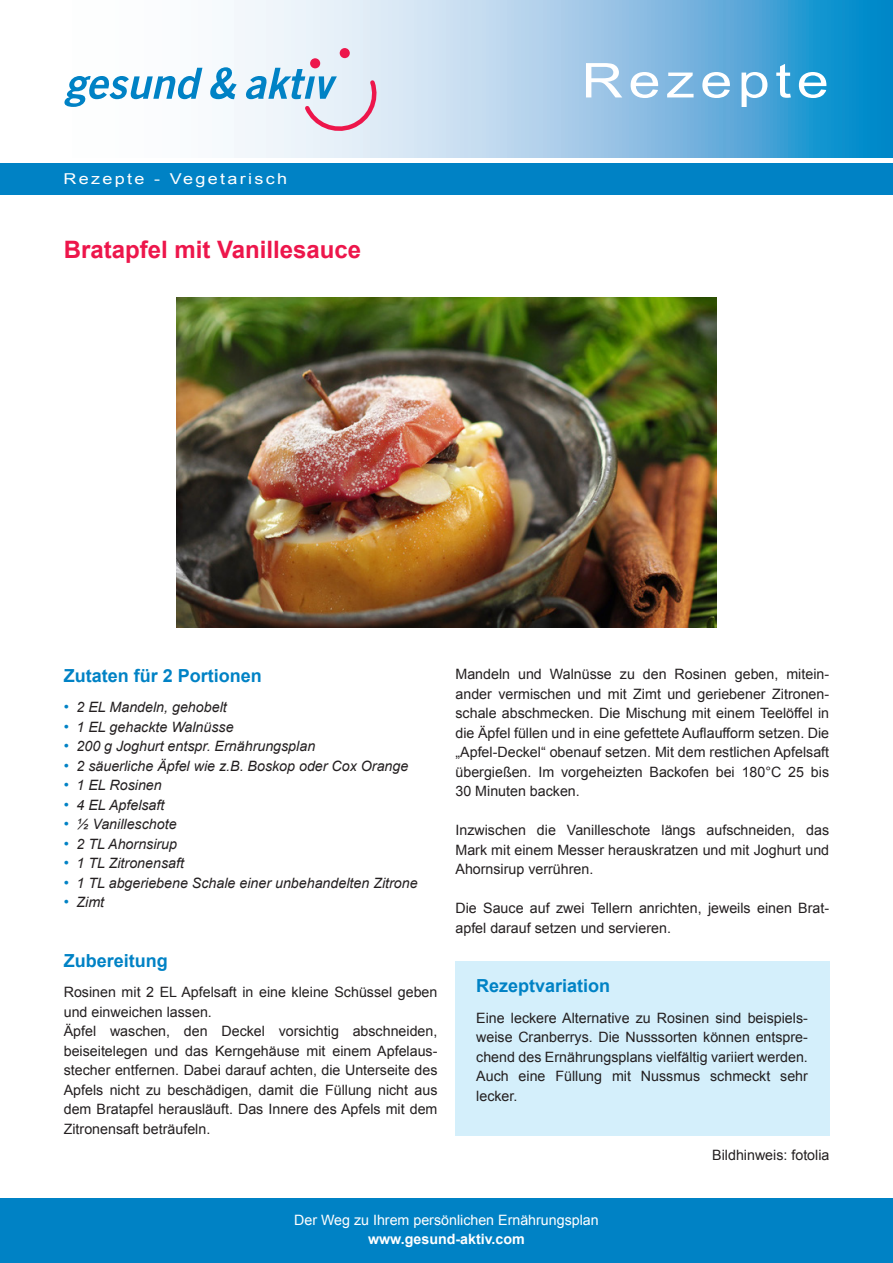
<style>
.page{position:relative;width:893px;height:1263px;background:#fff}
.page>*{position:absolute;margin:0;border:0;box-sizing:border-box;transform-origin:0 0}
.t1{font:48px "Arial";letter-spacing:.095em;color:#fff;scale:1.2 1}
.Headline_rot{font:700 24px "Arial";color:#ed164b}
.Subline_blau{font:700 18px "Arial";color:#0082c5}
.Fließtext{font:15px "Arial";letter-spacing:.13em;color:#fff;scale:1.2 1}
.Fließtext-2{font:14.25px/19.5px "Arial";color:#231f20;text-align:justify}
.t2{font:italic 14.25px "Arial";color:#231f20}
.t3{font:14.25px "Arial";color:#fff}
.t4{font:700 14.25px "Arial";color:#fff}
.s1{font-style:normal;font-size:15px;color:#0082c5}
</style>
<div class="page">
<svg style="left:197px;top:0;width:696px;height:157px;background:#94c7e6"></svg>
<div style="left:0;top:1198px;width:893px;height:65px;background:#0082c5"></div>
<div style="left:0;top:163px;width:893px;height:32px;background:#0082c5"></div>
<svg style="left:64px;top:68px;width:138px;height:39px"></svg>
<svg style="left:209px;top:67px;width:28px;height:32px"></svg>
<svg style="left:245px;top:68px;width:133px;height:64px"></svg>
<div style="left:310px;top:58px;width:10px;height:10px;background:#ed164b;border-radius:50%"></div>
<div style="left:340px;top:48px;width:10px;height:10px;background:#ed164b;border-radius:50%"></div>
<img style="left:176px;top:298px;width:540px;height:329px">
<div style="left:455px;top:961px;width:374px;height:174px;background:#d4effb"></div>
<p class="Fließtext" style="left:63px;top:169px;width:188px">Rezepte - Vegetarisch</p>
<p class="Headline_rot" style="left:64px;top:233px;width:299px">Bratapfel mit Vanillesauce</p>
<h1 class="t1" style="left:581px;top:49px;width:208px">Rezepte</h1>
<p class="Subline_blau" style="left:64px;top:664px;width:200px">Zutaten für 2 Portionen</p>
<p class="t2" style="left:64px;top:698px;width:165px"><span class="s1">•</span> 2 EL Mandeln, gehobelt</p>
<p class="t2" style="left:64px;top:717px;width:171px"><span class="s1">•</span> 1 EL gehackte Walnüsse</p>
<p class="t2" style="left:64px;top:737px;width:253px"><span class="s1">•</span> 200 g Joghurt entspr. Ernährungsplan</p>
<p class="t2" style="left:64px;top:756px;width:346px"><span class="s1">•</span> 2 säuerliche Äpfel wie z.B. Boskop oder Cox Orange</p>
<p class="t2" style="left:64px;top:776px;width:100px"><span class="s1">•</span> 1 EL Rosinen</p>
<p class="t2" style="left:64px;top:795px;width:102px"><span class="s1">•</span> 4 EL Apfelsaft</p>
<p class="t2" style="left:64px;top:815px;width:114px"><span class="s1">•</span> ½ Vanilleschote</p>
<p class="t2" style="left:64px;top:834px;width:115px"><span class="s1">•</span> 2 TL Ahornsirup</p>
<p class="t2" style="left:64px;top:854px;width:122px"><span class="s1">•</span> 1 TL Zitronensaft</p>
<p class="t2" style="left:64px;top:873px;width:355px"><span class="s1">•</span> 1 TL abgeriebene Schale einer unbehandelten Zitrone</p>
<p class="t2" style="left:64px;top:893px;width:42px"><span class="s1">•</span> Zimt</p>
<p class="Subline_blau" style="left:64px;top:949px;width:106px">Zubereitung</p>
<p class="Fließtext-2" style="left:64px;top:982px;width:375px">Rosinen mit 2 EL Apfelsaft in eine kleine Schüssel geben und einweichen lassen.</p>
<p class="Fließtext-2" style="left:64px;top:1021px;width:375px">Äpfel waschen, den Deckel vorsichtig abschneiden, beiseitelegen und das Kerngehäuse mit einem Apfelaus&shy;stecher entfernen. Dabei darauf achten, die Unterseite des Apfels nicht zu beschädigen, damit die Füllung nicht aus dem Bratapfel herausläuft. Das Innere des Apfels mit dem Zitronensaft beträufeln.</p>
<p class="Fließtext-2" style="left:455px;top:664px;width:375px">Mandeln und Walnüsse zu den Rosinen geben, mitein&shy;ander vermischen und mit Zimt und geriebener Zitronen&shy;schale abschmecken. Die Mischung mit einem Teelöffel in die Äpfel füllen und in eine gefettete Auflaufform setzen. Die „Apfel-Deckel“ obenauf setzen. Mit dem restlichen Apfelsaft übergießen. Im vorgeheizten Backofen bei 180°C 25 bis 30 Minuten backen.</p>
<p class="Fließtext-2" style="left:455px;top:820px;width:375px">Inzwischen die Vanilleschote längs aufschneiden, das Mark mit einem Messer herauskratzen und mit Joghurt und Ahornsirup verrühren.</p>
<p class="Fließtext-2" style="left:455px;top:898px;width:374px">Die Sauce auf zwei Tellern anrichten, jeweils einen Brat&shy;apfel darauf setzen und servieren.</p>
<p class="Subline_blau" style="left:476px;top:974px;width:136px">Rezeptvariation</p>
<p class="Fließtext-2" style="left:476px;top:1008px;width:333px">Eine leckere Alternative zu Rosinen sind beispiels&shy;weise Cranberrys. Die Nusssorten können entspre&shy;chend des Ernährungsplans vielfältig variiert werden.<br>Auch eine Füllung mit Nussmus schmeckt sehr lecker.</p>
<p class="Fließtext-2" style="left:712px;top:1145px;width:119px">Bildhinweis: fotolia</p>
<p class="t3" style="left:294px;top:1210px;width:306px">Der Weg zu Ihrem persönlichen Ernährungsplan</p>
<p class="t4" style="left:368px;top:1230px;width:158px">www.gesund-aktiv.com</p>
</div>
